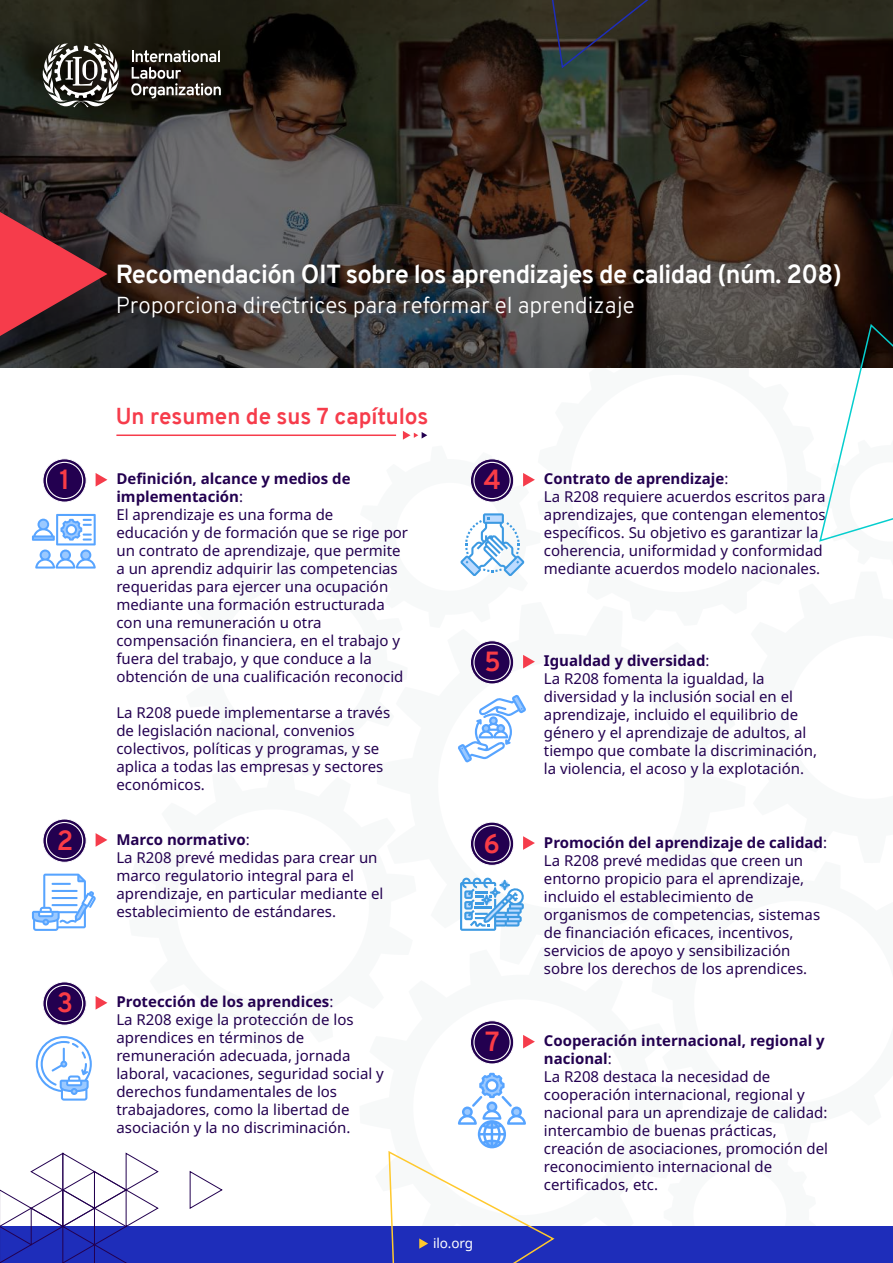
<style>
.page{position:relative;width:893px;height:1263px;background:#fff}
.page>*{position:absolute;margin:0;border:0;box-sizing:border-box;transform-origin:0 0}
.t1{font:700 27px "Overpass";color:#f93c46}
.t2{font:700 25.5px "Overpass";letter-spacing:-.025em;color:#fff}
.t3{font:300 22.5px "Overpass";color:#fff}
.t4{font:700 22.5px "Overpass";color:#f63c4b}
.t5{font:15px/18px "Noto Sans";color:#230050}
.t6{font:13.5px "Noto Sans";letter-spacing:-.01em;color:#fff}
.s1{font-weight:700}
</style>
<div class="page">
<svg style="left:0;top:0;width:893px;height:367px;background:#38312b"></svg>
<svg style="left:0;top:212px;width:107px;height:124px;background:#8c2d35"></svg>
<svg style="left:131px;top:50px;width:90px;height:49px;background:#514d47"></svg>
<svg style="left:41px;top:43px;width:80px;height:64px"></svg>
<svg style="left:96px;top:473px;width:11px;height:14px"></svg>
<svg style="left:43px;top:459px;width:43px;height:43px"></svg>
<div style="left:46px;top:462px;width:37px;height:37px;border:1px solid #fff;border-radius:50%"></div>
<div style="left:43px;top:458px;width:44px;height:44px;border:1px solid #fff;border-radius:50%"></div>
<svg style="left:96px;top:833px;width:11px;height:14px"></svg>
<svg style="left:43px;top:819px;width:43px;height:43px"></svg>
<div style="left:46px;top:822px;width:37px;height:37px;border:1px solid #fff;border-radius:50%"></div>
<div style="left:43px;top:819px;width:44px;height:44px;border:1px solid #fff;border-radius:50%"></div>
<svg style="left:96px;top:996px;width:11px;height:14px"></svg>
<svg style="left:43px;top:982px;width:43px;height:43px"></svg>
<div style="left:46px;top:985px;width:37px;height:37px;border:1px solid #fff;border-radius:50%"></div>
<div style="left:43px;top:981px;width:44px;height:44px;border:1px solid #fff;border-radius:50%"></div>
<svg style="left:460px;top:458px;width:75px;height:119px"></svg>
<svg style="left:36px;top:1036px;width:56px;height:64px"></svg>
<svg style="left:32px;top:874px;width:64px;height:57px"></svg>
<svg style="left:523px;top:836px;width:12px;height:14px"></svg>
<svg style="left:470px;top:822px;width:44px;height:43px"></svg>
<div style="left:473px;top:825px;width:38px;height:37px;border:1px solid #fff;border-radius:50%"></div>
<div style="left:470px;top:822px;width:44px;height:44px;border:1px solid #fff;border-radius:50%"></div>
<svg style="left:523px;top:1035px;width:12px;height:13px"></svg>
<svg style="left:470px;top:1021px;width:44px;height:43px"></svg>
<div style="left:473px;top:1024px;width:38px;height:37px;border:1px solid #fff;border-radius:50%"></div>
<div style="left:470px;top:1020px;width:44px;height:44px;border:1px solid #fff;border-radius:50%"></div>
<svg style="left:523px;top:655px;width:12px;height:13px"></svg>
<svg style="left:470px;top:641px;width:44px;height:43px"></svg>
<div style="left:473px;top:644px;width:38px;height:37px;border:1px solid #fff;border-radius:50%"></div>
<div style="left:470px;top:640px;width:44px;height:44px;border:1px solid #fff;border-radius:50%"></div>
<svg style="left:458px;top:694px;width:68px;height:68px"></svg>
<svg style="left:460px;top:878px;width:64px;height:53px"></svg>
<svg style="left:32px;top:514px;width:64px;height:55px"></svg>
<div style="left:0;top:1226px;width:893px;height:37px;background:#1e2dba"></div>
<svg style="left:388px;top:1073px;width:167px;height:190px"></svg>
<svg style="left:525px;top:0;width:233px;height:69px;background:#25231d"></svg>
<svg style="left:818px;top:322px;width:75px;height:220px"></svg>
<hr style="left:116px;top:434px;width:280px;height:2px;background:#f63c4b">
<svg style="left:403px;top:431px;width:24px;height:9px"></svg>
<svg style="left:189px;top:1171px;width:34px;height:38px"></svg>
<svg style="left:0;top:1152px;width:159px;height:111px"></svg>
<h2 class="t2" style="left:116px;top:256px;width:728px">Recomendación OIT sobre los aprendizajes de calidad (núm. 208)</h2>
<h3 class="t3" style="left:116px;top:289px;width:520px">Proporciona directrices para reformar el aprendizaje</h3>
<h3 class="t4" style="left:116px;top:400px;width:314px">Un resumen de sus 7 capítulos</h3>
<h1 class="t1" style="left:60px;top:461px;width:12px">1</h1>
<p class="t5" style="left:116px;top:470px;width:293px"><span class="s1">Definición, alcance y medios de implementación</span>:<br>El aprendizaje es una forma de educación y de formación que se rige por un contrato de aprendizaje, que permite a un aprendiz adquirir las competencias requeridas para ejercer una ocupación mediante una formación estructurada con una remuneración u otra compensación financiera, en el trabajo y fuera del trabajo, y que conduce a la obtención de una cualificación reconocid</p>
<p class="t5" style="left:116px;top:704px;width:275px">La R208 puede implementarse a través de legislación nacional, convenios colectivos, políticas y programas, y se aplica a todas las empresas y sectores económicos.</p>
<h1 class="t1" style="left:484px;top:461px;width:19px">4</h1>
<h1 class="t1" style="left:484px;top:643px;width:18px">5</h1>
<p class="t5" style="left:544px;top:470px;width:283px"><span class="s1">Contrato de aprendizaje</span>:<br>La R208 requiere acuerdos escritos para aprendizajes, que contengan elementos específicos. Su objetivo es garantizar la coherencia, uniformidad y conformidad mediante acuerdos modelo nacionales.</p>
<p class="t5" style="left:544px;top:652px;width:275px"><span class="s1">Igualdad y diversidad</span>:<br>La R208 fomenta la igualdad, la diversidad y la inclusión social en el aprendizaje, incluido el equilibrio de género y el aprendizaje de adultos, al tiempo que combate la discriminación, la violencia, el acoso y la explotación.</p>
<h1 class="t1" style="left:57px;top:821px;width:18px">2</h1>
<p class="t5" style="left:116px;top:830px;width:269px"><span class="s1">Marco normativo</span>:<br>La R208 prevé medidas para crear un marco regulatorio integral para el aprendizaje, en particular mediante el establecimiento de estándares.</p>
<h1 class="t1" style="left:483px;top:824px;width:18px">6</h1>
<p class="t5" style="left:544px;top:833px;width:285px"><span class="s1">Promoción del aprendizaje de calidad</span>:<br>La R208 prevé medidas que creen un entorno propicio para el aprendizaje, incluido el establecimiento de organismos de competencias, sistemas de financiación eficaces, incentivos, servicios de apoyo y sensibilización sobre los derechos de los aprendices.</p>
<h1 class="t1" style="left:57px;top:984px;width:18px">3</h1>
<p class="t5" style="left:116px;top:993px;width:269px"><span class="s1">Protección de los aprendices</span>:<br>La R208 exige la protección de los aprendices en términos de remuneración adecuada, jornada laboral, vacaciones, seguridad social y derechos fundamentales de los trabajadores, como la libertad de asociación y la no discriminación.</p>
<h1 class="t1" style="left:485px;top:1023px;width:16px">7</h1>
<p class="t5" style="left:544px;top:1032px;width:286px"><span class="s1">Cooperación internacional, regional y nacional</span>:<br>La R208 destaca la necesidad de cooperación internacional, regional y nacional para un aprendizaje de calidad: intercambio de buenas prácticas, creación de asociaciones, promoción del reconocimiento internacional de certificados, etc.</p>
<p class="t6" style="left:433px;top:1234px;width:41px">ilo.org</p>
</div>
